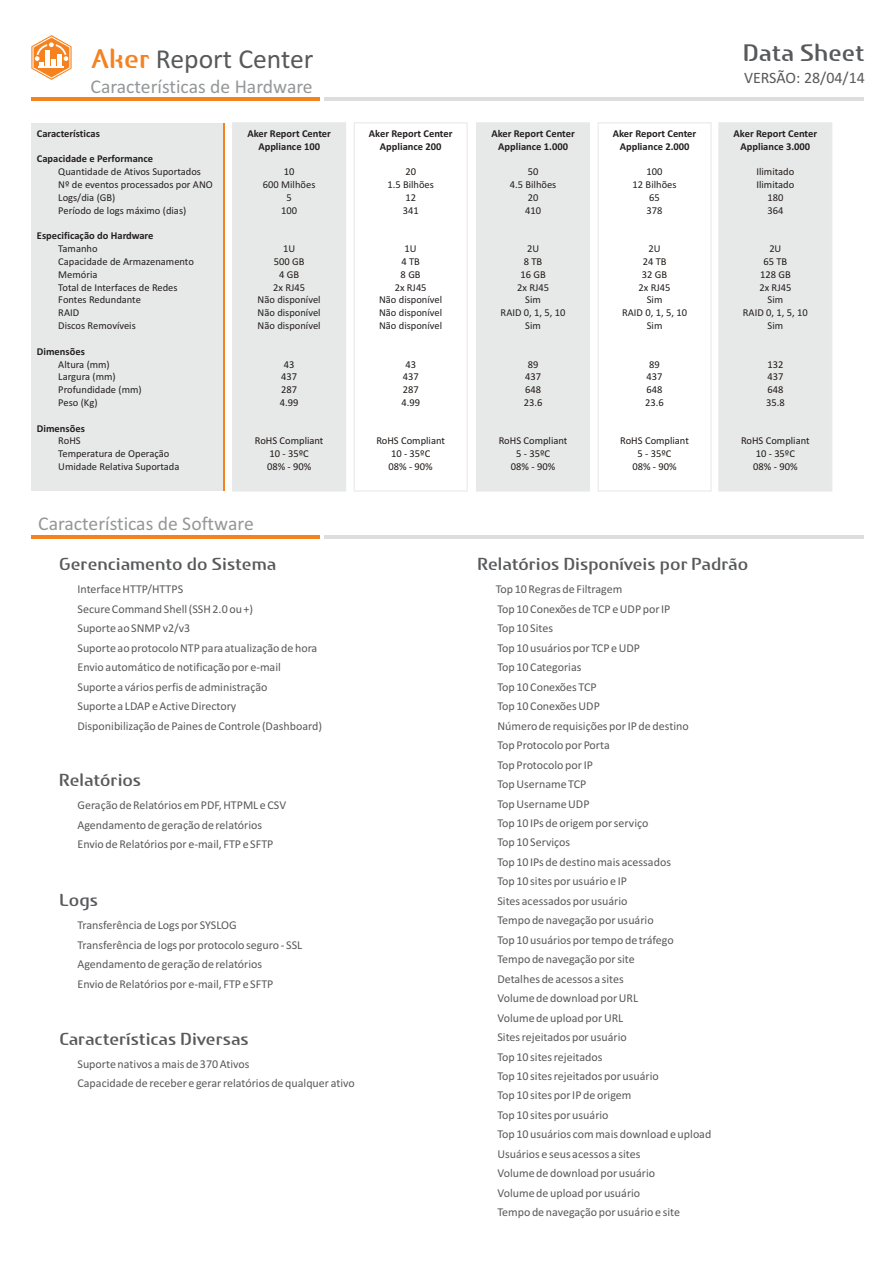
<style>
.page{position:relative;width:893px;height:1263px;background:#fff}
.page>*{position:absolute;margin:0;border:0;box-sizing:border-box;transform-origin:0 0}
.t1{font:27.6px "Calibri";color:#58595b}
.t2{font:24.6px "After Headline";color:#58595b}
.t3{font:19.65px "Calibri";color:#949698}
.t4{font:18px "After Headline";color:#58595b}
.t5{font:15.9px "Calibri";color:#58595b}
.t6{font:12px/19.5px "Calibri";color:#58595b}
.t7{font:10.5px/12.8px "Calibri";color:#231f20;text-align:center}
.t8{font:10.5px/12.8px "Calibri";color:#1f1a17;text-align:center}
.t9{font:700 10.5px/12.8px "Calibri";color:#231f20;text-align:center}
.s1{font-family:"After Headline";color:#f5821f}
</style>
<div class="page">
<div style="left:31px;top:123px;width:192px;height:368px;background:#e7e8e8"></div>
<hr style="left:223px;top:123px;width:1px;height:368px;background:#f5821f">
<hr style="left:325px;top:97px;width:539px;height:4px;background:#dcddde">
<hr style="left:31px;top:97px;width:289px;height:4px;background:#f5821f">
<div style="left:232px;top:122px;width:114px;height:370px;background:#e7e8e8"></div>
<svg style="left:31px;top:35px;width:41px;height:45px"></svg>
<hr style="left:38px;top:66px;width:25px;height:2px;background:#fff">
<div style="left:354px;top:122px;width:114px;height:370px;border:1px solid #e7e8e8"></div>
<div style="left:476px;top:122px;width:114px;height:370px;background:#e7e8e8"></div>
<div style="left:598px;top:122px;width:114px;height:370px;border:1px solid #e7e8e8"></div>
<div style="left:718px;top:122px;width:114px;height:370px;background:#e7e8e8"></div>
<hr style="left:325px;top:535px;width:539px;height:4px;background:#dcddde">
<hr style="left:31px;top:535px;width:289px;height:4px;background:#f5821f">
<h1 class="t1" style="left:92px;top:47px;width:223px"><span class="s1">Aker</span> Report Center</h1>
<h2 class="t2" style="left:743px;top:43px;width:123px">Data Sheet</h2>
<h3 class="t5" style="left:744px;top:71px;width:122px">VERSÃO: 28/04/14</h3>
<h3 class="t3" style="left:91px;top:78px;width:224px">Características de Hardware</h3>
<p class="t9" style="left:37px;top:128px;width:65px">Características</p>
<p class="t9" style="left:37px;top:153px;width:118px">Capacidade e Performance</p>
<p class="t7" style="left:58px;top:166px;width:156px;text-align:left">Quantidade de Ativos Suportados<br>Nº de eventos processados por ANO<br>Logs/dia (GB)<br>Período de logs máximo (dias)</p>
<p class="t9" style="left:37px;top:230px;width:118px">Especificação do Hardware</p>
<p class="t7" style="left:58px;top:243px;width:137px;text-align:left">Tamanho<br>Capacidade de Armazenamento<br>Memória<br>Total de Interfaces de Redes<br>Fontes Redundante<br>RAID<br>Discos Removíveis</p>
<p class="t9" style="left:37px;top:346px;width:49px">Dimensões</p>
<p class="t7" style="left:58px;top:359px;width:85px;text-align:left">Altura (mm)<br>Largura (mm)<br>Profundidade (mm)<br>Peso (Kg)</p>
<p class="t7" style="left:58px;top:435px;width:123px;text-align:left">RoHS<br>Temperatura de Operação<br>Umidade Relativa Suportada</p>
<p class="t9" style="left:37px;top:423px;width:49px">Dimensões</p>
<p class="t9" style="left:247px;top:128px;width:85px">Aker Report Center<br>Appliance 100</p>
<p class="t7" style="left:263px;top:179px;width:54px">600 Milhões<br>5<br>100</p>
<p class="t7" style="left:283px;top:243px;width:14px">1U</p>
<p class="t7" style="left:258px;top:282px;width:65px">2x RJ45<br>Não disponível</p>
<p class="t8" style="left:284px;top:166px;width:12px">10</p>
<p class="t8" style="left:274px;top:256px;width:32px">500 GB<br>4 GB</p>
<p class="t7" style="left:258px;top:307px;width:65px;text-align:left">Não disponível<br>Não disponível</p>
<p class="t8" style="left:280px;top:359px;width:20px">43<br>437<br>287<br>4.99</p>
<p class="t8" style="left:255px;top:435px;width:70px">RoHS Compliant<br>10 - 35ºC<br>08% - 90%</p>
<p class="t9" style="left:369px;top:128px;width:85px">Aker Report Center<br>Appliance 200</p>
<p class="t7" style="left:387px;top:179px;width:48px">1.5 Bilhões<br>12<br>341</p>
<p class="t7" style="left:405px;top:243px;width:14px">1U</p>
<p class="t7" style="left:379px;top:282px;width:65px">2x RJ45<br>Não disponível</p>
<p class="t8" style="left:405px;top:166px;width:12px">20</p>
<p class="t8" style="left:401px;top:256px;width:22px;text-align:left">4 TB<br>8 GB</p>
<p class="t7" style="left:379px;top:307px;width:65px;text-align:left">Não disponível<br>Não disponível</p>
<p class="t8" style="left:401px;top:359px;width:20px">43<br>437<br>287<br>4.99</p>
<p class="t8" style="left:376px;top:435px;width:70px">RoHS Compliant<br>10 - 35ºC<br>08% - 90%</p>
<h3 class="t3" style="left:38px;top:515px;width:217px">Características de Software</h3>
<h3 class="t4" style="left:59px;top:556px;width:219px">Gerenciamento do Sistema</h3>
<p class="t6" style="left:77px;top:581px;width:246px">Interface HTTP/HTTPS<br>Secure Command Shell (SSH 2.0 ou +)<br>Suporte ao SNMP v2/v3<br>Suporte ao protocolo NTP para atualização de hora Envio automático de notificação por e-mail Suporte a vários perfis de administração<br>Suporte a LDAP e Active Directory<br>Disponibilização de Paines de Controle (Dashboard)</p>
<h3 class="t4" style="left:59px;top:772px;width:83px">Relatórios</h3>
<p class="t6" style="left:77px;top:796px;width:210px">Geração de Relatórios em PDF, HTPML e CSV<br>Agendamento de geração de relatórios<br>Envio de Relatórios por e-mail, FTP e SFTP</p>
<h3 class="t4" style="left:60px;top:893px;width:40px">Logs</h3>
<p class="t6" style="left:77px;top:917px;width:226px">Transferência de Logs por SYSLOG Transferência de logs por protocolo seguro - SSL Agendamento de geração de relatórios<br>Envio de Relatórios por e-mail, FTP e SFTP</p>
<h3 class="t4" style="left:60px;top:1031px;width:191px">Características Diversas</h3>
<p class="t6" style="left:77px;top:1055px;width:279px">Suporte nativos a mais de 370 Ativos<br>Capacidade de receber e gerar relatórios de qualquer ativo</p>
<p class="t9" style="left:491px;top:128px;width:85px">Aker Report Center<br>Appliance 1.000</p>
<p class="t7" style="left:510px;top:179px;width:48px">4.5 Bilhões<br>20<br>410</p>
<p class="t7" style="left:527px;top:243px;width:14px">2U</p>
<p class="t7" style="left:517px;top:282px;width:33px">2x RJ45<br>Sim</p>
<p class="t8" style="left:528px;top:166px;width:12px">50</p>
<p class="t8" style="left:520px;top:256px;width:27px">8 TB<br>16 GB</p>
<p class="t9" style="left:613px;top:128px;width:85px">Aker Report Center<br>Appliance 2.000</p>
<p class="t7" style="left:633px;top:179px;width:45px">12 Bilhões<br>65<br>378</p>
<p class="t7" style="left:649px;top:243px;width:14px">2U</p>
<p class="t7" style="left:639px;top:282px;width:33px">2x RJ45<br>Sim</p>
<p class="t8" style="left:647px;top:166px;width:17px">100</p>
<p class="t8" style="left:642px;top:256px;width:27px;text-align:left">24 TB<br>32 GB</p>
<p class="t9" style="left:734px;top:128px;width:85px">Aker Report Center<br>Appliance 3.000</p>
<p class="t8" style="left:756px;top:166px;width:39px">Ilimitado</p>
<p class="t8" style="left:756px;top:179px;width:39px">Ilimitado</p>
<p class="t7" style="left:767px;top:192px;width:17px;text-align:left">180<br>364</p>
<p class="t7" style="left:769px;top:243px;width:14px">2U</p>
<p class="t7" style="left:759px;top:282px;width:33px">2x RJ45<br>Sim</p>
<p class="t8" style="left:760px;top:256px;width:32px">65 TB<br>128 GB</p>
<p class="t7" style="left:501px;top:307px;width:66px">RAID 0, 1, 5, 10<br>Sim</p>
<p class="t7" style="left:622px;top:307px;width:66px">RAID 0, 1, 5, 10<br>Sim</p>
<p class="t7" style="left:743px;top:307px;width:66px">RAID 0, 1, 5, 10<br>Sim</p>
<p class="t8" style="left:524px;top:359px;width:20px">89<br>437<br>648<br>23.6</p>
<p class="t8" style="left:499px;top:435px;width:70px">RoHS Compliant<br>5 - 35ºC<br>08% - 90%</p>
<p class="t8" style="left:645px;top:359px;width:20px">89<br>437<br>648<br>23.6</p>
<p class="t8" style="left:620px;top:435px;width:70px">RoHS Compliant<br>5 - 35ºC<br>08% - 90%</p>
<p class="t8" style="left:766px;top:359px;width:20px;text-align:left">132<br>437<br>648<br>35.8</p>
<p class="t8" style="left:741px;top:435px;width:70px">RoHS Compliant<br>10 - 35ºC<br>08% - 90%</p>
<h3 class="t4" style="left:478px;top:556px;width:272px">Relatórios Disponíveis por Padrão</h3>
<p class="t6" style="left:496px;top:581px;width:217px">Top 10 Regras de Filtragem<br>Top 10 Conexões de TCP e UDP por IP<br>Top 10 Sites<br>Top 10 usuários por TCP e UDP<br>Top 10 Categorias<br>Top 10 Conexões TCP<br>Top 10 Conexões UDP<br>Número de requisições por IP de destino<br>Top Protocolo por Porta<br>Top Protocolo por IP<br>Top Username TCP<br>Top Username UDP<br>Top 10 IPs de origem por serviço<br>Top 10 Serviços<br>Top 10 IPs de destino mais acessados<br>Top 10 sites por usuário e IP<br>Sites acessados por usuário<br>Tempo de navegação por usuário<br>Top 10 usuários por tempo de tráfego<br>Tempo de navegação por site<br>Detalhes de acessos a sites<br>Volume de download por URL<br>Volume de upload por URL<br>Sites rejeitados por usuário<br>Top 10 sites rejeitados<br>Top 10 sites rejeitados por usuário<br>Top 10 sites por IP de origem<br>Top 10 sites por usuário<br>Top 10 usuários com mais download e upload<br>Usuários e seus acessos a sites<br>Volume de download por usuário<br>Volume de upload por usuário<br>Tempo de navegação por usuário e site</p>
</div>
